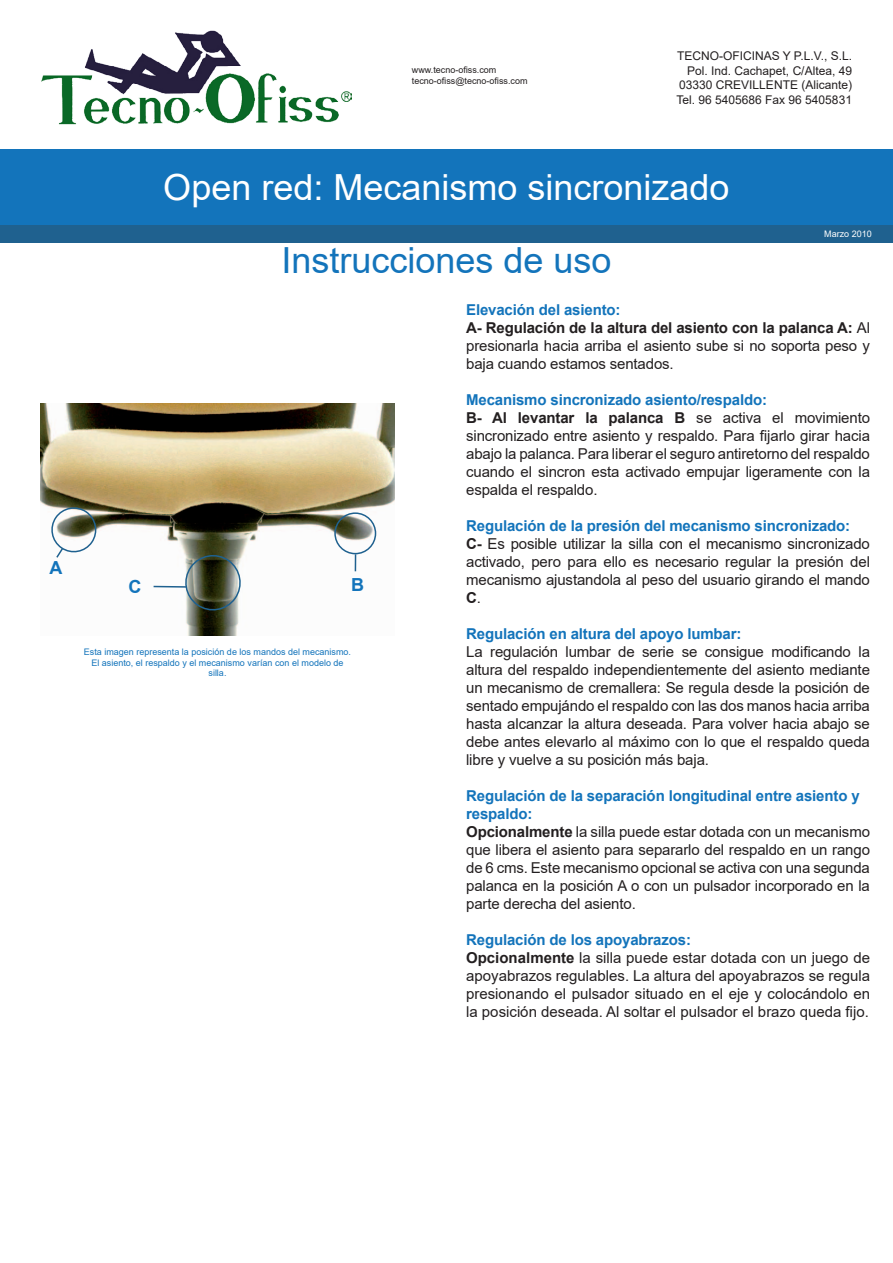
<style>
.page{position:relative;width:893px;height:1263px;background:#fff}
.page>*{position:absolute;margin:0;border:0;box-sizing:border-box;transform-origin:0 0}
.t1{font:36px "Arial";color:#fff}
.t2{font:36px "Arial";color:#1374bb}
.t3{font:700 18px "Arial";color:#1374bb}
.t4{font:15px/18px "Arial";letter-spacing:-.01em;color:#231f20;text-align:justify}
.t5{font:700 15px/18px "Arial";letter-spacing:-.01em;color:#1374bb}
.t6{font:12px "Arial";color:#231f20}
.t7{font:9px/10.8px "Arial";color:#1374bb;text-align:center}
.t8{font:9px "Arial";color:#231f20}
.t9{font:9px "Arial";color:#fff}
.s1{font-weight:700}
</style>
<div class="page">
<div style="left:0;top:149px;width:893px;height:76px;background:#1374bb"></div>
<div style="left:0;top:225px;width:893px;height:17px;background:#1f618f"></div>
<img style="left:41px;top:404px;width:353px;height:231px">
<div style="left:334px;top:512px;width:42px;height:42px;border:2px solid #1f618f;border-radius:50%"></div>
<svg style="left:355px;top:554px;width:1px;height:17px"></svg>
<svg style="left:180px;top:550px;width:66px;height:63px"></svg>
<hr style="left:154px;top:586px;width:33px;height:2px;background:#1f618f">
<svg style="left:47px;top:503px;width:52px;height:56px"></svg>
<img style="left:41px;top:31px;width:311px;height:93px">
<p class="t8" style="left:412px;top:64px;width:86px">www.tecno-ofiss.com</p>
<p class="t8" style="left:412px;top:75px;width:117px">tecno-ofiss@tecno-ofiss.com</p>
<p class="t6" style="left:677px;top:48px;width:176px">TECNO-OFICINAS Y P.L.V., S.L.</p>
<p class="t6" style="left:687px;top:62px;width:166px">Pol. Ind. Cachapet, C/Altea, 49</p>
<p class="t6" style="left:679px;top:77px;width:174px">03330 CREVILLENTE (Alicante)</p>
<p class="t6" style="left:676px;top:91px;width:177px">Tel. 96 5405686 Fax 96 5405831</p>
<p class="t3" style="left:49px;top:555px;width:14px">A</p>
<p class="t1" style="left:163px;top:163px;width:568px">Open red: Mecanismo sincronizado</p>
<p class="t9" style="left:824px;top:228px;width:49px">Marzo 2010</p>
<p class="t2" style="left:281px;top:235px;width:332px">Instrucciones de uso</p>
<p class="t5" style="left:466px;top:301px;width:156px">Elevación del asiento:</p>
<p class="t4" style="left:466px;top:319px;width:405px"><span class="s1">A- Regulación de la altura del asiento con la palanca A:</span> Al presionarla hacia arriba el asiento sube si no soporta peso y baja cuando estamos sentados.</p>
<p class="t5" style="left:466px;top:391px;width:302px">Mecanismo sincronizado asiento/respaldo:</p>
<p class="t4" style="left:466px;top:409px;width:405px"><span class="s1">B- Al levantar la palanca B</span> se activa el movimiento sincronizado entre asiento y respaldo. Para fijarlo girar hacia abajo la palanca. Para liberar el seguro antiretorno del respaldo cuando el sincron esta activado empujar ligeramente con la espalda el respaldo.</p>
<p class="t5" style="left:466px;top:517px;width:386px">Regulación de la presión del mecanismo sincronizado:</p>
<p class="t4" style="left:466px;top:535px;width:405px"><span class="s1">C-</span> Es posible utilizar la silla con el mecanismo sincronizado activado, pero para ello es necesario regular la presión del mecanismo ajustandola al peso del usuario girando el mando <span class="s1">C</span>.</p>
<p class="t5" style="left:466px;top:625px;width:277px">Regulación en altura del apoyo lumbar:</p>
<p class="t4" style="left:466px;top:643px;width:405px">La regulación lumbar de serie se consigue modificando la altura del respaldo independientemente del asiento mediante un mecanismo de cremallera: Se regula desde la posición de sentado empujándo el respaldo con las dos manos hacia arriba hasta alcanzar la altura deseada. Para volver hacia abajo se debe antes elevarlo al máximo con lo que el respaldo queda libre y vuelve a su posición más baja.</p>
<p class="t5" style="left:466px;top:787px;width:395px">Regulación de la separación longitudinal entre asiento y respaldo:</p>
<p class="t4" style="left:466px;top:823px;width:405px"><span class="s1">Opcionalmente</span> la silla puede estar dotada con un mecanismo que libera el asiento para separarlo del respaldo en un rango de 6 cms. Este mecanismo opcional se activa con una segunda palanca en la posición A o con un pulsador incorporado en la parte derecha del asiento.</p>
<p class="t5" style="left:466px;top:931px;width:226px">Regulación de los apoyabrazos:</p>
<p class="t4" style="left:466px;top:949px;width:405px"><span class="s1">Opcionalmente</span> la silla puede estar dotada con un juego de apoyabrazos regulables. La altura del apoyabrazos se regula presionando el pulsador situado en el eje y colocándolo en la posición deseada. Al soltar el pulsador el brazo queda fijo.</p>
<p class="t3" style="left:128px;top:574px;width:14px">C</p>
<p class="t3" style="left:351px;top:572px;width:14px">B</p>
<p class="t7" style="left:84px;top:646px;width:269px">Esta imagen representa la posición de los mandos del mecanismo.<br>El asiento, el respaldo y el mecanismo varían con el modelo de silla.</p>
</div>
